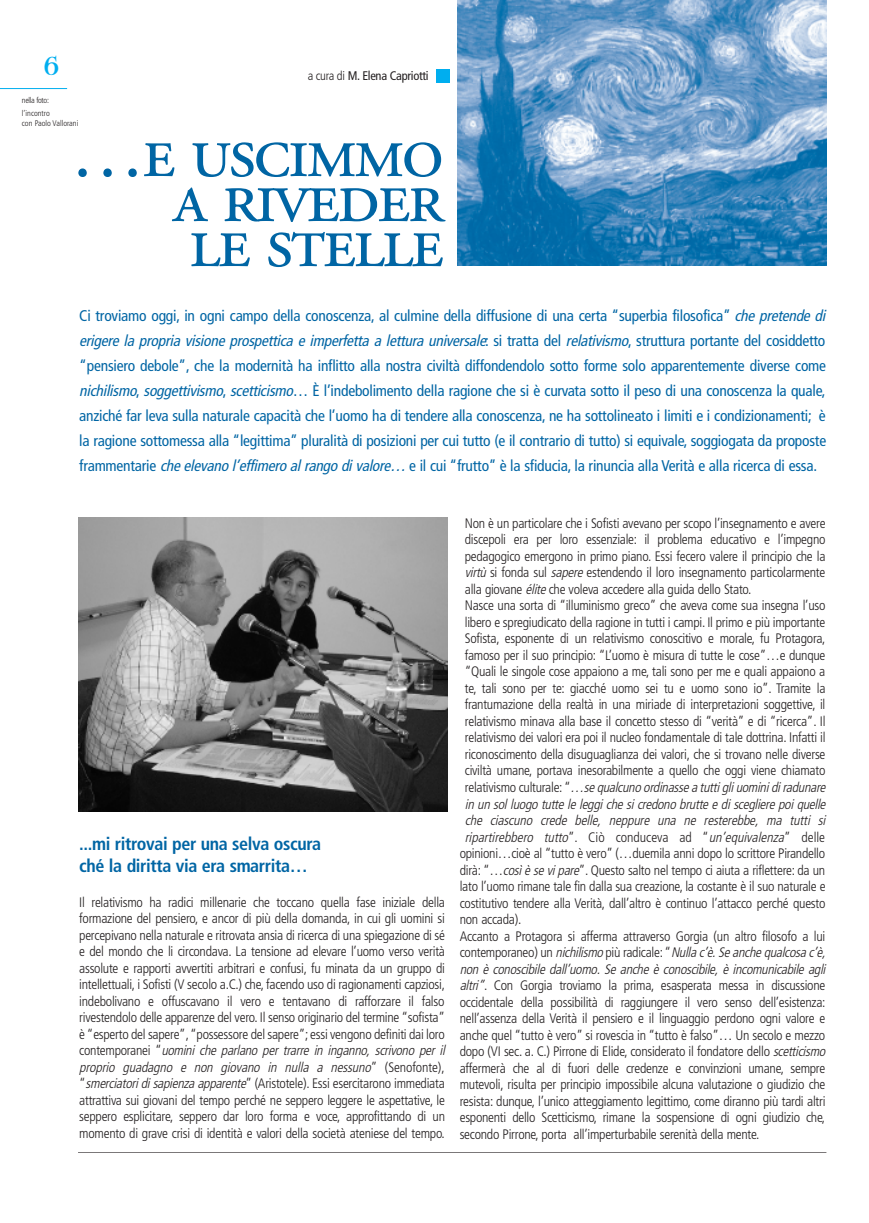
<style>
.page{position:relative;width:869px;height:1223px;background:#fff}
.page>*{position:absolute;margin:0;border:0;box-sizing:border-box;transform-origin:0 0}
.t1{font:75px "Adobe Garamond Regular SC";letter-spacing:-.04em;color:#0065a4}
.t2{font:700 31.25px "Democratica";color:#00aeef}
.t3{font:700 condensed 18px/21.6px "Frutiger";letter-spacing:-.02em;color:#0065a4}
.t4{font:condensed 15.5px/25px "Frutiger";letter-spacing:-.015em;color:#0065a4}
.t5{font:300 condensed 13.75px/16.5px "Frutiger";letter-spacing:-.02em;color:#231f20}
.t6{font:italic 300 condensed 13.75px "Frutiger";color:#231f20}
.t7{font:condensed 12.5px "Frutiger";letter-spacing:-.025em;color:#231f20}
.t8{font:300 condensed 8.12px/12.9px "Frutiger";letter-spacing:-.02em;color:#231f20}
.t9{font:300 condensed 8.12px "Frutiger";color:#231f20}
.s1{font-weight:300}
.s2{font-style:italic}
.s3{font-style:normal}
</style>
<div class="page">
<img style="left:457px;top:0;width:369px;height:266px">
<hr style="left:0;top:88px;width:67px;height:1px;background:#00aeef">
<div style="left:436px;top:70px;width:13px;height:13px;background:#00aeef"></div>
<img style="left:78px;top:517px;width:369px;height:294px">
<h2 class="t2" style="left:43px;top:46px;width:19px">6</h2>
<p class="t8" style="left:22px;top:95px;width:29px">nella foto: l’incontro</p>
<p class="t9" style="left:22px;top:120px;width:58px">con Paolo Vallorani</p>
<p class="t7" style="left:307px;top:71px;width:122px"><span class="s1">a cura di</span> M. Elena Capriotti</p>
<h1 class="t1" style="left:70px;top:122px;width:375px">…e uscimmo</h1>
<h1 class="t1" style="left:173px;top:167px;width:272px">a riveder</h1>
<h1 class="t1" style="left:189px;top:212px;width:256px">le stelle</h1>
<p class="t4" style="left:79px;top:304px;width:750px">Ci troviamo oggi, in ogni campo della conoscenza, al culmine della diffusione di una certa “superbia filosofica” <span class="s2">che pretende di erigere la propria visione prospettica e imperfetta a lettura universale</span>: s i t r a t t a d e l <span class="s2">relativismo</span>, s t r u t t u r a p o r t a n t e d e l c o s i d d e t t o “pensiero debole”, che la modernità ha inflitto alla nostra civiltà diffondendolo sotto forme solo apparentemente diverse come <span class="s2">nichilismo</span>, <span class="s2">soggettivismo</span>, <span class="s2">scetticismo</span>… È l’indebolimento della ragione che si è curvata sotto il peso di una conoscenza la quale, anziché far leva sulla naturale capacità che l’uomo ha di tendere alla conoscenza, ne ha sottolineato i limiti e i condizionamenti; è la ragione sottomessa alla “legittima” pluralità di posizioni per cui tutto (e il contrario di tutto) si equivale, soggiogata da proposte frammentarie <span class="s2">che elevano l’effimero alrango divalore…</span>e il cui “frutto” è la sfiducia, la rinuncia alla Verità e alla ricerca di essa.</p>
<h3 class="t3" style="left:79px;top:834px;width:243px">...mi ritrovai per una selva oscura ché la diritta via era smarrita…</h3>
<p class="t5" style="left:79px;top:895px;width:370px">Il relativismo ha radici millenarie che toccano quella fase iniziale della formazione del pensiero, e ancor di più della domanda, in cui gli uomini si percepivano nella naturale e ritrovata ansia di ricerca di una spiegazione di sé e del mondo che li circondava. La tensione ad elevare l’uomo verso verità assolute e rapporti avvertiti arbitrari e confusi, fu minata da un gruppo di intellettuali, i Sofisti (V secolo a.C.) che, facendo uso di ragionamenti capziosi, indebolivano e offuscavano il vero e tentavano di rafforzare il falso rivestendolo delle apparenze del vero. Il senso originario del termine “sofista” è “esperto del sapere”,“possessore del sapere”; essi vengono definiti dai loro c o n t e m p o r a n e i “ <span class="s2">uomini che parlano per trarre in inganno, scrivono per il proprio guadagno e non giovano in nulla a nessuno</span>” ( S e n o f o n t e ) , “<span class="s2">smerciatoridisapienza apparente</span>” (Aristotele). Essi esercitarono immediata attrattiva sui giovani del tempo perché ne seppero leggere le aspettative, le seppero esplicitare, seppero dar loro forma e voce, approfittando di un momento di grave crisi di identità e valori della società ateniese del tempo.</p>
<p class="t5" style="left:464px;top:516px;width:362px">Non è un particolare che i Sofisti avevano per scopo l’insegnamento e avere</p>
<p class="t5" style="left:464px;top:532px;width:362px">discepoli era per loro essenziale: il problema educativo e l’impegno</p>
<p class="t5" style="left:464px;top:549px;width:362px">pedagogico emergono in primo piano. Essi fecero valere il principio che la</p>
<p class="t5" style="left:464px;top:565px;width:362px"><span class="s2">virtù</span>si fonda sul <span class="s2">sapere</span>estendendo il loro insegnamento particolarmente</p>
<p class="t5" style="left:464px;top:582px;width:288px">alla giovane <span class="s2">élite</span>che voleva accedere alla guida dello Stato.</p>
<p class="t5" style="left:464px;top:598px;width:362px">Nasce una sorta di “illuminismo greco” che aveva come sua insegna l’uso</p>
<p class="t5" style="left:464px;top:615px;width:362px">libero e spregiudicato della ragione in tutti i campi. Il primo e più importante</p>
<p class="t5" style="left:464px;top:631px;width:362px">Sofista, esponente di un relativismo conoscitivo e morale, fu Protagora,</p>
<p class="t5" style="left:464px;top:648px;width:362px">famoso per il suo principio: “L’uomo è misura di tutte le cose”…e dunque</p>
<p class="t5" style="left:464px;top:664px;width:362px">“Quali le singole cose appaiono a me, tali sono per me e quali appaiono a</p>
<p class="t5" style="left:464px;top:681px;width:362px">te, tali sono per te: giacché uomo sei tu e uomo sono io”. Tramite la</p>
<p class="t5" style="left:464px;top:697px;width:362px">frantumazione della realtà in una miriade di interpretazioni soggettive, il</p>
<p class="t5" style="left:464px;top:714px;width:362px">relativismo minava alla base il concetto stesso di “verità” e di “ricerca”. Il</p>
<p class="t5" style="left:464px;top:730px;width:362px">relativismo dei valori era poi il nucleo fondamentale di tale dottrina. Infatti il</p>
<p class="t5" style="left:464px;top:747px;width:362px">riconoscimento della disuguaglianza dei valori, che si trovano nelle diverse</p>
<p class="t5" style="left:464px;top:763px;width:362px">civiltà umane, portava inesorabilmente a quello che oggi viene chiamato</p>
<p class="t6" style="left:464px;top:781px;width:365px"><span class="s3">r e l a t i v i s m o c u l t u ra l e : “</span> …sequalcuno ordinassea tuttigliuominidiradunare</p>
<p class="t6" style="left:464px;top:798px;width:365px">in un solluogo tutteleleggichesicredono brutteedisceglierepoiquelle</p>
<p class="t6" style="left:464px;top:814px;width:364px">che ciascuno crede belle, neppure una ne resterebbe, ma tutti si</p>
<p class="t6" style="left:464px;top:831px;width:361px">ripartirebbero tutto<span class="s3">” . C i ò c o n d u c e va a d “</span> un’equivalenza<span class="s3">” d e l l e</span></p>
<p class="t5" style="left:459px;top:846px;width:367px">opinioni…cioè al “tutto è vero” (…duemila anni dopo lo scrittore Pirandello</p>
<p class="t5" style="left:459px;top:862px;width:367px">dirà: “…<span class="s2">cosìèsevipare</span>”. Questo salto nel tempo ci aiuta a riflettere: da un</p>
<p class="t5" style="left:459px;top:879px;width:367px">lato l’uomo rimane tale fin dalla sua creazione, la costante è il suo naturale e</p>
<p class="t5" style="left:459px;top:895px;width:367px">costitutivo tendere alla Verità, dall’altro è continuo l’attacco perché questo</p>
<p class="t5" style="left:459px;top:912px;width:63px">non accada).</p>
<p class="t5" style="left:459px;top:928px;width:367px">Accanto a Protagora si afferma attraverso Gorgia (un altro filosofo a lui</p>
<p class="t6" style="left:459px;top:946px;width:370px"><span class="s3">co n te m p o ra n e o ) u n</span> nichilismo <span class="s3">p i ù ra d i ca l e : “</span> Nulla c’è.Seanchequalcosa c’è,</p>
<p class="t6" style="left:459px;top:963px;width:370px">non è conoscibile dall’uomo. Se anche è conoscibile, è incomunicabile agli</p>
<p class="t5" style="left:459px;top:978px;width:367px"><span class="s2">altri”</span>. Con Gorgia troviamo la prima, esasperata messa in discussione</p>
<p class="t5" style="left:459px;top:994px;width:367px">occidentale della possibilità di raggiungere il vero senso dell’esistenza:</p>
<p class="t5" style="left:459px;top:1011px;width:367px">nell’assenza della Verità il pensiero e il linguaggio perdono ogni valore e</p>
<p class="t5" style="left:459px;top:1027px;width:367px">anche quel “tutto è vero” si rovescia in “tutto è falso”… Un secolo e mezzo</p>
<p class="t5" style="left:459px;top:1044px;width:369px">dopo (VI sec. a. C.) Pirrone di Elide, considerato il fondatore dello <span class="s2">scetticismo</span></p>
<p class="t5" style="left:459px;top:1060px;width:367px">affermerà che al di fuori delle credenze e convinzioni umane, sempre</p>
<p class="t5" style="left:459px;top:1077px;width:367px">mutevoli, risulta per principio impossibile alcuna valutazione o giudizio che</p>
<p class="t5" style="left:459px;top:1093px;width:367px">resista: dunque, l’unico atteggiamento legittimo, come diranno più tardi altri</p>
<p class="t5" style="left:459px;top:1110px;width:367px">esponenti dello Scetticismo, rimane la sospensione di ogni giudizio che,</p>
<p class="t5" style="left:459px;top:1126px;width:301px">secondo Pirrone, porta all’imperturbabile serenità della mente.</p>
</div>
